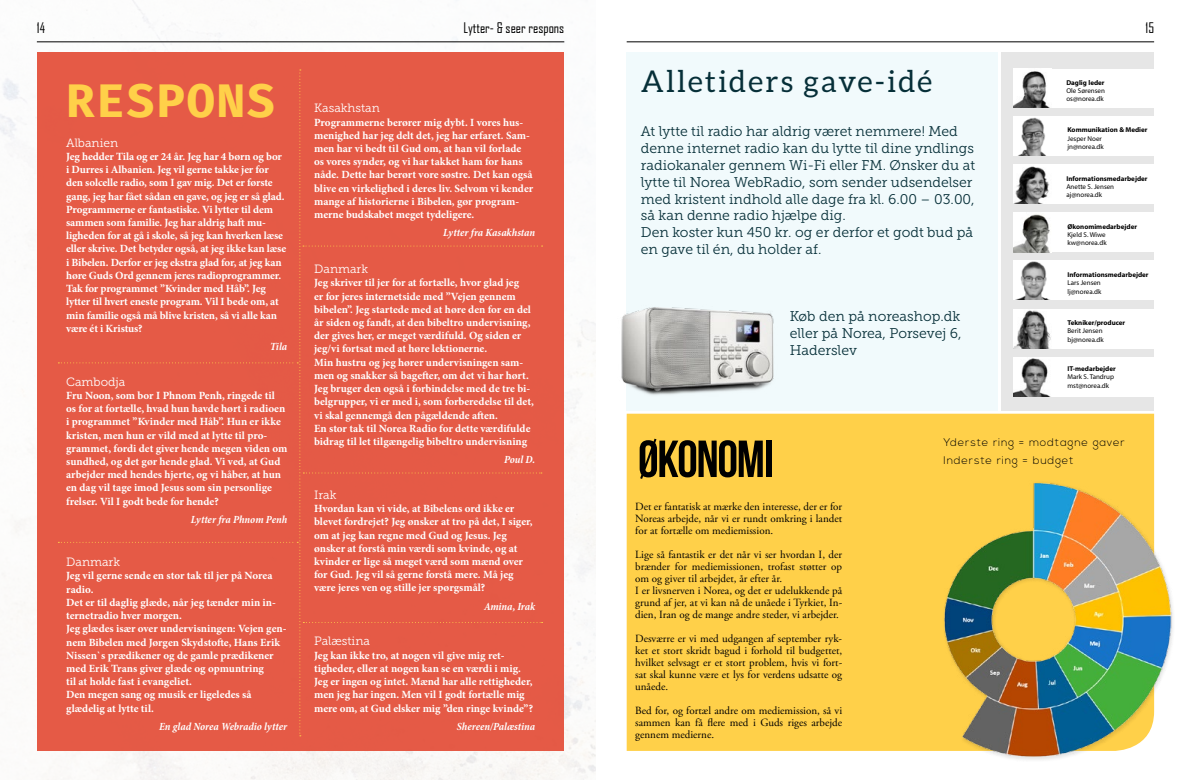
<style>
.page{position:relative;width:1191px;height:780px;background:#fff}
.page>*{position:absolute;margin:0;border:0;box-sizing:border-box;transform-origin:0 0}
.t1{font:52px "Bebas Neue";letter-spacing:-.025em;color:#000}
.t2{font:700 47px "Fira Mono OT";letter-spacing:.04em;color:#ffd049}
.t3{font:30px "Aleo";letter-spacing:.075em;color:#062f38}
.t4{font:14px/16.8px "Museo Slab 300";color:#062f38}
.t5{font:14px "Agency FB";color:#000}
.t6{font:12px "Museo Slab 300";color:#fff}
.t7{font:700 11px/13.2px "Minion Pro";letter-spacing:-.005em;color:#fff}
.t8{font:11px/12px "Adobe Garamond Pro";color:#000;text-align:justify}
.t9{font:italic 700 condensed 11px "Minion Pro";letter-spacing:-.005em;color:#fff}
.t10{font:300 11px/18px "Nexa";letter-spacing:.075em;color:#000}
.t11{font:7px/8.4px "Myriad Pro";color:#000}
.t12{font:700 7px "Myriad Pro";color:#000}
</style>
<div class="page">
<div style="left:1001px;top:52px;width:153px;height:358px;background:#e6e6e6"></div>
<div style="left:626px;top:413px;width:528px;height:337px;background:#ffd049"></div>
<img style="left:0;top:0;width:596px;height:780px">
<div style="left:37px;top:52px;width:527px;height:698px;background:#e55a46"></div>
<div style="left:626px;top:52px;width:372px;height:358px;background:#f1fafc"></div>
<img style="left:621px;top:307px;width:153px;height:88px">
<div style="left:1025px;top:69px;width:166px;height:38px;background:#fff"></div>
<div style="left:1025px;top:117px;width:166px;height:39px;background:#fff"></div>
<div style="left:1025px;top:165px;width:166px;height:39px;background:#fff"></div>
<div style="left:1025px;top:213px;width:166px;height:39px;background:#fff"></div>
<div style="left:1025px;top:261px;width:166px;height:39px;background:#fff"></div>
<div style="left:1025px;top:309px;width:166px;height:39px;background:#fff"></div>
<div style="left:1025px;top:357px;width:166px;height:39px;background:#fff"></div>
<img style="left:1013px;top:213px;width:37px;height:39px">
<img style="left:1013px;top:261px;width:37px;height:39px">
<img style="left:1013px;top:309px;width:38px;height:39px">
<img style="left:1013px;top:357px;width:36px;height:39px">
<svg style="left:1013px;top:69px;width:36px;height:38px"></svg>
<img style="left:1013px;top:117px;width:33px;height:39px">
<img style="left:1013px;top:165px;width:37px;height:39px">
<img style="left:890px;top:474px;width:283px;height:286px">
<svg style="left:58px;top:69px;width:484px;height:667px"></svg>
<hr style="left:37px;top:42px;width:527px;height:1px;background:#000">
<hr style="left:626px;top:42px;width:528px;height:1px;background:#000">
<p class="t5" style="left:37px;top:20px;width:10px">14</p>
<p class="t5" style="left:463px;top:20px;width:102px">Lytter- &amp; seer respons</p>
<p class="t5" style="left:1145px;top:20px;width:10px">15</p>
<h2 class="t2" style="left:66px;top:67px;width:210px">RESPONS</h2>
<p class="t6" style="left:66px;top:136px;width:53px">Albanien</p>
<p class="t7" style="left:66px;top:150px;width:222px">Jeg hedder Tila og er 24 år. Jeg har 4 børn og bor i Durres i Albanien. Jeg vil gerne takke jer for den solcelle radio, som I gav mig. Det er første gang, jeg har fået sådan en gave, og jeg er så glad.<br>Programmerne er fantastiske. Vi lytter til dem sammen som familie. Jeg har aldrig haft mu&shy;ligheden for at gå i skole, så jeg kan hverken læse eller skrive. Det betyder også, at jeg ikke kan læse i Bibelen. Derfor er jeg ekstra glad for, at jeg kan høre Guds Ord gennem jeres radioprogrammer.<br>Tak for programmet ”Kvinder med Håb”. Jeg lytter til hvert eneste program. Vil I bede om, at min familie også må blive kristen, så vi alle kan være ét i Kristus?</p>
<p class="t9" style="left:270px;top:339px;width:19px">Tila</p>
<p class="t6" style="left:66px;top:375px;width:61px">Cambodja</p>
<p class="t7" style="left:66px;top:388px;width:223px">Fru Noon, som bor I Phnom Penh, ringede til os for at fortælle, hvad hun havde hørt i radioen i programmet ”Kvinder med Håb”. Hun er ikke kristen, men hun er vild med at lytte til pro&shy;grammet, fordi det giver hende megen viden om sundhed, og det gør hende glad. Vi ved, at Gud arbejder med hendes hjerte, og vi håber, at hun en dag vil tage imod Jesus som sin personlige frelser. Vil I godt bede for hende?</p>
<p class="t9" style="left:191px;top:511px;width:98px">Lytter fra Phnom Penh</p>
<p class="t6" style="left:66px;top:555px;width:55px">Danmark</p>
<p class="t7" style="left:66px;top:569px;width:222px">Jeg vil gerne sende en stor tak til jer på Norea radio.<br>Det er til daglig glæde, når jeg tænder min in&shy;ternetradio hver morgen.<br>Jeg glædes især over undervisningen: Vejen gen&shy;nem Bibelen med Jørgen Skydstofte, Hans Erik Nissen`s prædikener og de gamle prædikener med Erik Trans giver glæde og opmuntring<br>til at holde fast i evangeliet.<br>Den megen sang og musik er ligeledes så glædelig at lytte til.</p>
<p class="t9" style="left:159px;top:718px;width:130px">En glad Norea Webradio lytter</p>
<p class="t6" style="left:314px;top:102px;width:67px">Kasakhstan</p>
<p class="t7" style="left:314px;top:115px;width:221px">Programmerne berører mig dybt. I vores hus&shy;menighed har jeg delt det, jeg har erfaret. Sam&shy;men har vi bedt til Gud om, at han vil forlade os vores synder, og vi har takket ham for hans nåde. Dette har berørt vore søstre. Det kan også blive en virkelighed i deres liv. Selvom vi kender mange af historierne i Bibelen, gør program&shy;merne budskabet meget tydeligere.</p>
<p class="t9" style="left:443px;top:225px;width:93px">Lytter fra Kasakhstan</p>
<p class="t6" style="left:314px;top:262px;width:55px">Danmark</p>
<p class="t7" style="left:314px;top:276px;width:221px">Jeg skriver til jer for at fortælle, hvor glad jeg<br>er for jeres internetside med ”Vejen gennem bibelen”. Jeg startede med at høre den for en del år siden og fandt, at den bibeltro undervisning, der gives her, er meget værdifuld. Og siden er jeg/vi fortsat med at høre lektionerne.<br>Min hustru og jeg hører undervisningen sam&shy;men og snakker så bagefter, om det vi har hørt.<br>Jeg bruger den også i forbindelse med de tre bi&shy;belgrupper, vi er med i, som forberedelse til det, vi skal gennemgå den pågældende aften.<br>En stor tak til Norea Radio for dette værdifulde bidrag til let tilgængelig bibeltro undervisning</p>
<p class="t9" style="left:504px;top:452px;width:33px">Poul D.</p>
<p class="t6" style="left:314px;top:488px;width:24px">Irak</p>
<p class="t7" style="left:314px;top:502px;width:220px">Hvordan kan vi vide, at Bibelens ord ikke er blevet fordrejet? Jeg ønsker at tro på det, I siger, om at jeg kan regne med Gud og Jesus. Jeg ønsker at forstå min værdi som kvinde, og at kvinder er lige så meget værd som mænd over for Gud. Jeg vil så gerne forstå mere. Må jeg være jeres ven og stille jer spørgsmål?</p>
<p class="t9" style="left:484px;top:598px;width:53px">Amina, Irak</p>
<p class="t6" style="left:314px;top:634px;width:57px">Palæstina</p>
<p class="t7" style="left:314px;top:648px;width:220px">Jeg kan ikke tro, at nogen vil give mig ret&shy;tigheder, eller at nogen kan se en værdi i mig.<br>Jeg er ingen og intet. Mænd har alle rettigheder, men jeg har ingen. Men vil I godt fortælle mig mere om, at Gud elsker mig ”den ringe kvinde”?</p>
<p class="t9" style="left:457px;top:718px;width:80px">Shereen/Palæstina</p>
<h3 class="t3" style="left:641px;top:64px;width:293px">Alletiders gave-idé</h3>
<p class="t4" style="left:641px;top:123px;width:336px">At lytte til radio har aldrig været nemmere! Med denne internet radio kan du lytte til dine yndlings radiokanaler gennem Wi-Fi eller FM. Ønsker du at lytte til Norea WebRadio, som sender udsendelser med kristent indhold alle dage fra kl. 6.00 – 03.00, så kan denne radio hjælpe dig.<br>Den koster kun 450 kr. og er derfor et godt bud på en gave til én, du holder af.</p>
<p class="t4" style="left:789px;top:308px;width:173px;text-align:justify">Køb den på noreashop.dk eller på Norea, Porsevej 6, Haderslev</p>
<p class="t12" style="left:1066px;top:78px;width:40px">Daglig leder</p>
<p class="t11" style="left:1066px;top:86px;width:40px">Ole Sørensen os@norea.dk</p>
<p class="t12" style="left:1067px;top:125px;width:82px">Kommunikation &amp; Medier</p>
<p class="t11" style="left:1067px;top:134px;width:38px">Jesper Noer jn@norea.dk</p>
<p class="t12" style="left:1066px;top:174px;width:83px">Informationsmedarbejder</p>
<p class="t11" style="left:1066px;top:182px;width:49px">Anette S. Jensen aj@norea.dk</p>
<p class="t12" style="left:1067px;top:222px;width:71px">Økonomimedarbejder</p>
<p class="t11" style="left:1067px;top:230px;width:41px">Kjeld S. Wiwe kw@norea.dk</p>
<p class="t12" style="left:1067px;top:270px;width:83px">Informationsmedarbejder</p>
<p class="t11" style="left:1067px;top:278px;width:36px">Lars Jensen lj@norea.dk</p>
<p class="t12" style="left:1067px;top:318px;width:59px">Tekniker/producer</p>
<p class="t11" style="left:1067px;top:326px;width:38px">Berit Jensen bj@norea.dk</p>
<p class="t12" style="left:1067px;top:364px;width:50px">IT-medarbejder</p>
<p class="t11" style="left:1067px;top:373px;width:48px">Mark S. Tandrup mst@norea.dk</p>
<h1 class="t1" style="left:638px;top:430px;width:137px">ØKONOMI</h1>
<p class="t8" style="left:635px;top:501px;width:208px">Det er fantatisk at mærke den interesse, der er for Noreas arbejde, når vi er rundt omkring i landet for at fortælle om mediemission.</p>
<p class="t8" style="left:635px;top:549px;width:208px;text-align:left">Lige så fantastik er det når vi ser hvordan I, der brænder for mediemissionen, trofast støtter op om og giver til arbejdet, år efter år.<br>I er livsnerven i Norea, og det er udelukkende på grund af jer, at vi kan nå de unåede i Tyrkiet, In&shy;dien, Iran og de mange andre steder, vi arbejder.</p>
<p class="t8" style="left:635px;top:633px;width:208px">Desværre er vi med udgangen af september ryk&shy;ket et stort skridt bagud i forhold til budgettet, hvilket selvsagt er et stort problem, hvis vi fort&shy;sat skal kunne være et lys for verdens udsatte og unåede.</p>
<p class="t8" style="left:635px;top:705px;width:208px">Bed for, og fortæl andre om mediemission, så vi sammen kan få flere med i Guds riges arbejde gennem medierne.</p>
<p class="t10" style="left:943px;top:434px;width:183px">Yderste ring = modtagne gaver<br>Inderste ring = budget</p>
</div>
